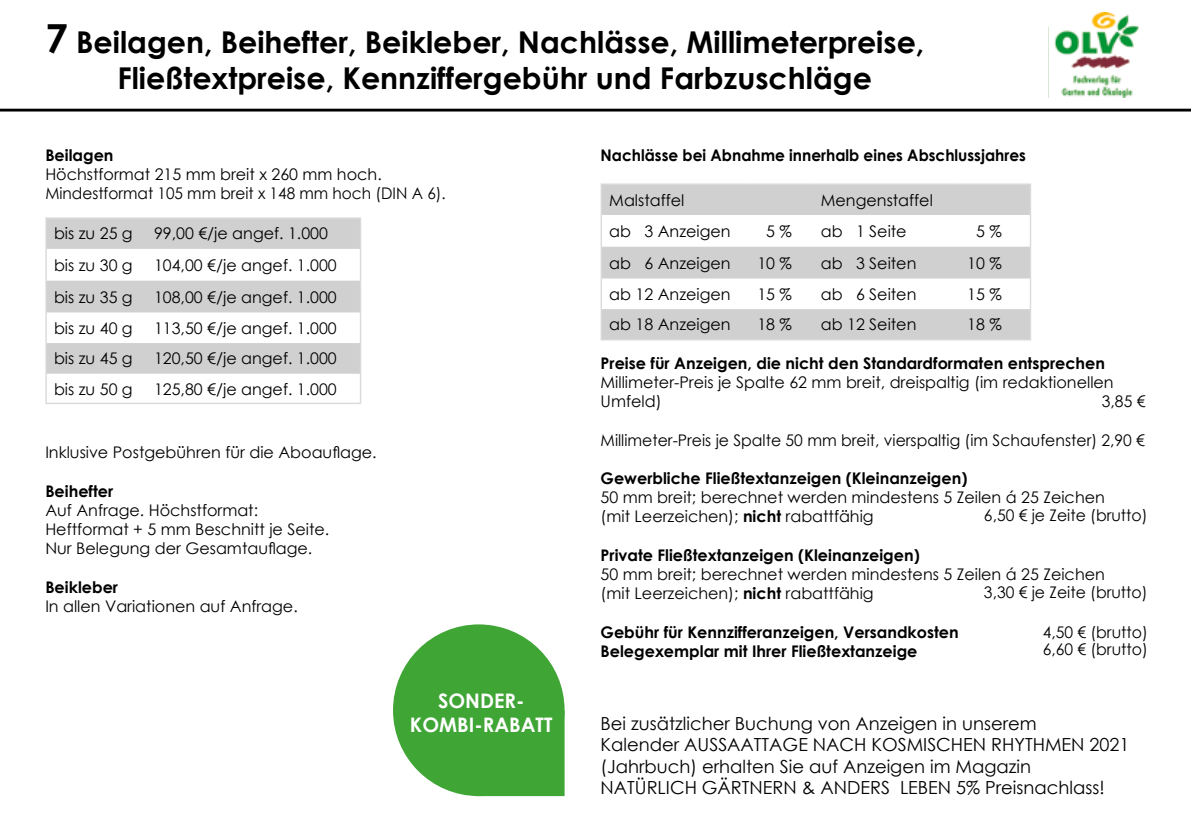
<style>
.page{position:relative;width:1191px;height:840px;background:#fff}
.page>*{position:absolute;margin:0;border:0;box-sizing:border-box;transform-origin:0 0}
.t1{font:700 30px/36px "Century Gothic";color:#000}
.t2{font:700 20px/24px "Century Gothic";color:#fff;text-align:center}
.t3{font:18px/21.6px "Century Gothic";color:#000}
.t4{font:16px/19.2px "Century Gothic";color:#000}
.t5{font:700 16px/19.2px "Century Gothic";color:#000}
.t6{font:700 16px "Century Gothic";color:#000;scale:.96 1}
.s1{font-size:40px}
.s2{color:#fff}
.s3{font-weight:700}
</style>
<div class="page">
<img style="left:1048px;top:13px;width:91px;height:85px">
<hr style="left:0;top:109px;width:1191px;height:2px;background:#000">
<svg style="left:47px;top:219px;width:313px;height:154px;fill:#d0d0d0"></svg>
<hr style="left:45px;top:217px;width:101px;height:2px;background:#dadada">
<hr style="left:45px;top:219px;width:2px;height:30px;background:#dadada">
<hr style="left:146px;top:217px;width:215px;height:2px;background:#dadada">
<hr style="left:360px;top:219px;width:1px;height:30px;background:#dadada">
<hr style="left:45px;top:249px;width:2px;height:31px;background:#dadada">
<hr style="left:360px;top:249px;width:1px;height:31px;background:#dadada">
<hr style="left:45px;top:280px;width:2px;height:32px;background:#dadada">
<hr style="left:360px;top:280px;width:1px;height:32px;background:#dadada">
<hr style="left:45px;top:312px;width:2px;height:31px;background:#dadada">
<hr style="left:360px;top:312px;width:1px;height:31px;background:#dadada">
<hr style="left:45px;top:343px;width:2px;height:30px;background:#dadada">
<hr style="left:360px;top:343px;width:1px;height:30px;background:#dadada">
<hr style="left:45px;top:373px;width:2px;height:29px;background:#dadada">
<svg style="left:360px;top:373px;width:1px;height:29px"></svg>
<hr style="left:45px;top:402px;width:101px;height:2px;background:#dadada">
<hr style="left:146px;top:402px;width:215px;height:2px;background:#dadada">
<svg style="left:602px;top:185px;width:427px;height:154px;fill:#d0d0d0"></svg>
<hr style="left:600px;top:183px;width:149px;height:2px;background:#dadada">
<hr style="left:600px;top:185px;width:2px;height:30px;background:#dadada">
<hr style="left:749px;top:183px;width:64px;height:2px;background:#dadada">
<hr style="left:813px;top:183px;width:146px;height:2px;background:#dadada">
<hr style="left:959px;top:183px;width:72px;height:2px;background:#dadada">
<hr style="left:1029px;top:185px;width:2px;height:30px;background:#dadada">
<hr style="left:600px;top:215px;width:2px;height:31px;background:#dadada">
<hr style="left:1029px;top:215px;width:2px;height:31px;background:#dadada">
<hr style="left:600px;top:246px;width:2px;height:32px;background:#dadada">
<hr style="left:1029px;top:246px;width:2px;height:32px;background:#dadada">
<hr style="left:600px;top:278px;width:2px;height:31px;background:#dadada">
<hr style="left:1029px;top:278px;width:2px;height:31px;background:#dadada">
<hr style="left:600px;top:309px;width:2px;height:30px;background:#dadada">
<hr style="left:1029px;top:309px;width:2px;height:30px;background:#dadada">
<hr style="left:600px;top:339px;width:149px;height:1px;background:#dadada">
<hr style="left:749px;top:339px;width:64px;height:1px;background:#dadada">
<hr style="left:813px;top:339px;width:146px;height:1px;background:#dadada">
<hr style="left:959px;top:339px;width:72px;height:1px;background:#dadada">
<div style="left:393px;top:624px;width:171px;height:171px;background:#3fa535;border-radius:50%"></div>
<svg style="left:488px;top:719px;width:76px;height:76px"></svg>
<h1 class="t1" style="left:117px;top:22px;width:808px;text-indent:-72px"><span class="s1">7</span> Beilagen, Beihefter, Beikleber, Nachlässe, Millimeterpreise,<br>Fließtextpreise, Kennziffergebühr und Farbzuschläge</h1>
<p class="t5" style="left:45px;top:144px;width:70px">Beilagen</p>
<p class="t4" style="left:45px;top:164px;width:402px">Höchstformat 215 mm breit x 260 mm hoch.<br>Mindestformat 105 mm breit x 148 mm hoch (DIN A 6).</p>
<p class="t4" style="left:54px;top:224px;width:80px">bis zu 25 g</p>
<p class="t4" style="left:154px;top:224px;width:175px">99,00 €/je angef. 1.000</p>
<p class="t4" style="left:54px;top:255px;width:80px">bis zu 30 g</p>
<p class="t4" style="left:154px;top:255px;width:184px">104,00 €/je angef. 1.000</p>
<p class="t4" style="left:54px;top:287px;width:80px">bis zu 35 g</p>
<p class="t4" style="left:154px;top:287px;width:184px">108,00 €/je angef. 1.000</p>
<p class="t4" style="left:54px;top:318px;width:80px">bis zu 40 g</p>
<p class="t4" style="left:154px;top:318px;width:184px">113,50 €/je angef. 1.000</p>
<p class="t4" style="left:54px;top:348px;width:80px">bis zu 45 g</p>
<p class="t4" style="left:154px;top:348px;width:184px">120,50 €/je angef. 1.000</p>
<p class="t4" style="left:54px;top:378px;width:80px">bis zu 50 g</p>
<p class="t4" style="left:154px;top:378px;width:184px">125,80 €/je angef. 1.000</p>
<p class="t4" style="left:45px;top:442px;width:333px">Inklusive Postgebühren für die Aboauflage.</p>
<p class="t5" style="left:45px;top:480px;width:69px">Beihefter</p>
<p class="t4" style="left:45px;top:500px;width:285px">Auf Anfrage. Höchstformat:<br>Heftformat + 5 mm Beschnitt je Seite.<br>Nur Belegung der Gesamtauflage.</p>
<p class="t5" style="left:45px;top:576px;width:74px">Beikleber</p>
<p class="t4" style="left:45px;top:596px;width:254px">In allen Variationen auf Anfrage.</p>
<p class="t2" style="left:410px;top:687px;width:144px">SONDER-<br>KOMBI-RABATT</p>
<p class="t6" style="left:600px;top:143px;width:444px">Nachlässe bei Abnahme innerhalb eines Abschlussjahres</p>
<p class="t4" style="left:609px;top:190px;width:77px">Malstaffel</p>
<p class="t4" style="left:821px;top:190px;width:113px">Mengenstaffel</p>
<p class="t4" style="left:609px;top:221px;width:123px">ab <span class="s2">0</span>3 Anzeigen</p>
<p class="t4" style="left:766px;top:221px;width:27px">5 %</p>
<p class="t4" style="left:821px;top:221px;width:87px">ab 1 Seite</p>
<p class="t4" style="left:976px;top:221px;width:27px">5 %</p>
<p class="t4" style="left:609px;top:253px;width:123px">ab 6 Anzeigen</p>
<p class="t4" style="left:757px;top:253px;width:36px">10 %</p>
<p class="t4" style="left:821px;top:253px;width:97px">ab 3 Seiten</p>
<p class="t4" style="left:967px;top:253px;width:36px">10 %</p>
<p class="t4" style="left:609px;top:284px;width:123px">ab 12 Anzeigen</p>
<p class="t4" style="left:757px;top:284px;width:36px">15 %</p>
<p class="t4" style="left:821px;top:284px;width:97px">ab 6 Seiten</p>
<p class="t4" style="left:967px;top:284px;width:36px">15 %</p>
<p class="t4" style="left:609px;top:315px;width:123px">ab 18 Anzeigen</p>
<p class="t4" style="left:757px;top:315px;width:36px">18 %</p>
<p class="t4" style="left:821px;top:315px;width:97px">ab 12 Seiten</p>
<p class="t4" style="left:967px;top:315px;width:36px">18 %</p>
<p class="t5" style="left:600px;top:352px;width:506px">Preise für Anzeigen, die nicht den Standardformaten entsprechen</p>
<p class="t4" style="left:600px;top:372px;width:514px">Millimeter-Preis je Spalte 62 mm breit, dreispaltig (im redaktionellen<br>Umfeld)</p>
<p class="t4" style="left:600px;top:429px;width:546px">Millimeter-Preis je Spalte 50 mm breit, vierspaltig (im Schaufenster) 2,90 €</p>
<p class="t5" style="left:600px;top:467px;width:368px">Gewerbliche Fließtextanzeigen (Kleinanzeigen)</p>
<p class="t4" style="left:600px;top:487px;width:506px">50 mm breit; berechnet werden mindestens 5 Zeilen á 25 Zeichen (mit Leerzeichen); <span class="s3">nicht</span> rabattfähig</p>
<p class="t5" style="left:600px;top:544px;width:321px">Private Fließtextanzeigen (Kleinanzeigen)</p>
<p class="t4" style="left:600px;top:564px;width:506px">50 mm breit; berechnet werden mindestens 5 Zeilen á 25 Zeichen (mit Leerzeichen); <span class="s3">nicht</span> rabattfähig</p>
<p class="t5" style="left:600px;top:621px;width:360px">Gebühr für Kennzifferanzeigen, Versandkosten<br>Belegexemplar mit Ihrer Fließtextanzeige</p>
<p class="t4" style="left:1102px;top:391px;width:45px">3,85 €</p>
<p class="t4" style="left:984px;top:505px;width:165px">6,50 € je Zeite (brutto)</p>
<p class="t4" style="left:984px;top:582px;width:165px">3,30 € je Zeite (brutto)</p>
<p class="t4" style="left:1042px;top:622px;width:107px">4,50 € (brutto)</p>
<p class="t4" style="left:1042px;top:639px;width:107px">6,60 € (brutto)</p>
<p class="t3" style="left:600px;top:711px;width:530px">Bei zusätzlicher Buchung von Anzeigen in unserem<br>Kalender AUSSAATTAGE NACH KOSMISCHEN RHYTHMEN 2021 (Jahrbuch) erhalten Sie auf Anzeigen im Magazin NATÜRLICH GÄRTNERN &amp; ANDERS LEBEN 5% Preisnachlass!</p>
</div>
